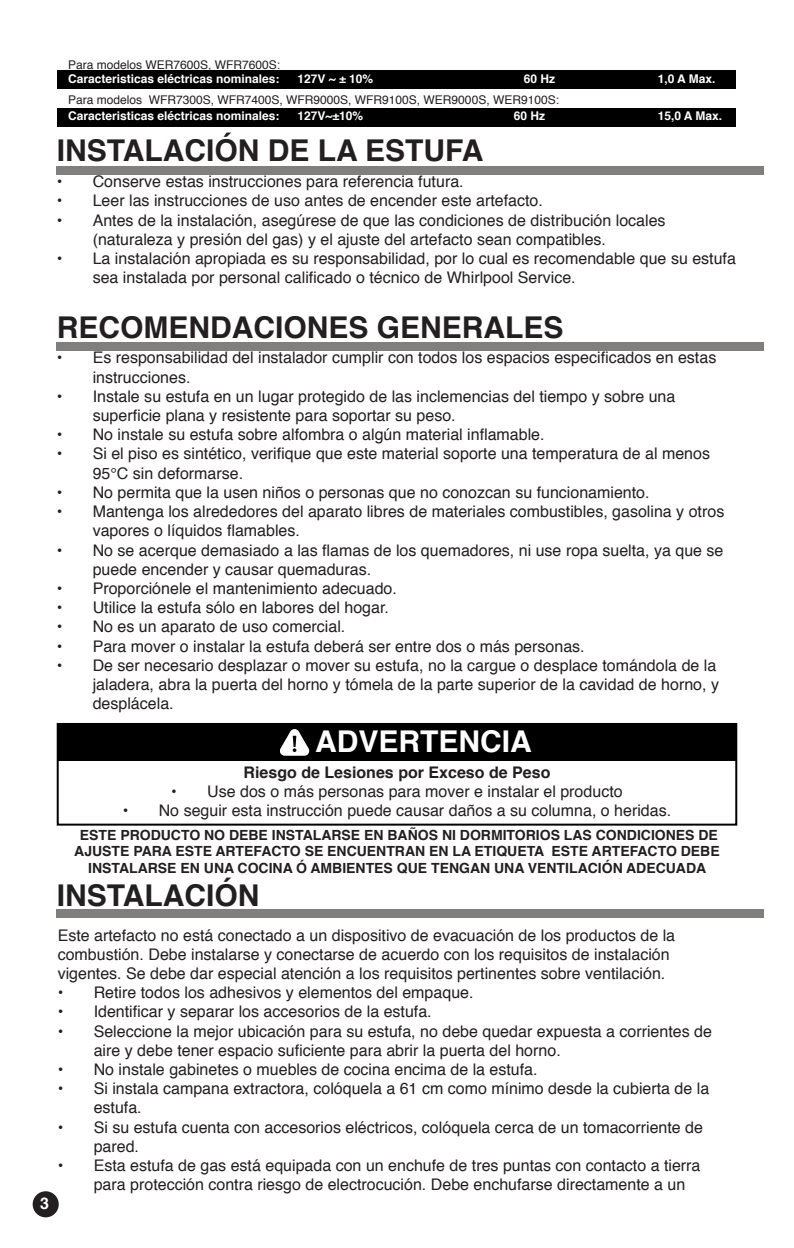
<style>
.page{position:relative;width:794px;height:1248px;background:#fff}
.page>*{position:absolute;margin:0;border:0;box-sizing:border-box;transform-origin:0 0}
.titulo{font:700 30px "Helvetica";color:#231f20}
.titulo-2{font:700 30px "Helvetica";color:#fff}
.Bullets{font:16px/19.2px "Helvetica";color:#231f20}
.parrafo{font:700 16px "Helvetica";color:#231f20}
.t1{font:700 16px "Helvetica";color:#fff}
.parrafo-2{font:700 14px/16.8px "Helvetica";color:#231f20;text-align:center}
.t2{font:700 12px "Helvetica";color:#fff}
.t3{font:12px "Helvetica";color:#231f20}
</style>
<div class="page">
<div style="left:33px;top:1191px;width:26px;height:26px;background:#231f20;border-radius:50%"></div>
<div style="left:57px;top:723px;width:680px;height:102px;border:2px solid #000"></div>
<div style="left:58px;top:724px;width:678px;height:36px;background:#000"></div>
<div style="left:58px;top:71px;width:678px;height:18px;background:#000"></div>
<div style="left:58px;top:108px;width:678px;height:19px;background:#000"></div>
<div style="left:57px;top:166px;width:707px;height:8px;background:#807f7d"></div>
<div style="left:57px;top:342px;width:707px;height:8px;background:#807f7d"></div>
<div style="left:57px;top:909px;width:707px;height:8px;background:#807f7d"></div>
<svg style="left:280px;top:729px;width:29px;height:26px"></svg>
<p class="t3" style="left:68px;top:55px;width:214px">Para modelos WER7600S, WFR7600S:</p>
<p class="t3" style="left:68px;top:91px;width:492px">Para modelos WFR7300S, WFR7400S, WFR9000S, WFR9100S, WER9000S, WER9100S:</p>
<p class="t2" style="left:68px;top:106px;width:213px">Caracteristicas eléctricas nominales:</p>
<p class="t2" style="left:68px;top:69px;width:213px">Caracteristicas eléctricas nominales:</p>
<p class="t2" style="left:297px;top:69px;width:77px">127V ~ ± 10%</p>
<p class="t2" style="left:523px;top:69px;width:33px">60 Hz</p>
<p class="t2" style="left:657px;top:69px;width:59px">1,0 A Max.</p>
<p class="t2" style="left:297px;top:106px;width:67px">127V~±10%</p>
<p class="t2" style="left:513px;top:106px;width:33px">60 Hz</p>
<p class="t2" style="left:657px;top:106px;width:66px">15,0 A Max.</p>
<p class="titulo" style="left:57px;top:126px;width:428px">INSTALACIÓN DE LA ESTUFA</p>
<p class="Bullets" style="left:57px;top:172px;width:408px">• Conserve estas instrucciones para referencia futura.</p>
<p class="Bullets" style="left:57px;top:192px;width:488px">• Leer las instrucciones de uso antes de encender este artefacto.</p>
<p class="Bullets" style="left:93px;top:211px;width:574px;text-indent:-36px">• Antes de la instalación, asegúrese de que las condiciones de distribución locales (naturaleza y presión del gas) y el ajuste del artefacto sean compatibles.</p>
<p class="Bullets" style="left:93px;top:249px;width:644px;text-indent:-36px">• La instalación apropiada es su responsabilidad, por lo cual es recomendable que su estufa sea instalada por personal calificado o técnico de Whirlpool Service.</p>
<p class="t1" style="left:40px;top:1189px;width:10px">3</p>
<p class="titulo" style="left:57px;top:303px;width:508px">RECOMENDACIONES GENERALES</p>
<p class="Bullets" style="left:93px;top:348px;width:625px;text-indent:-36px">• Es responsabilidad del instalador cumplir con todos los espacios especificados en estas instrucciones.</p>
<p class="Bullets" style="left:93px;top:387px;width:584px;text-indent:-36px">• Instale su estufa en un lugar protegido de las inclemencias del tiempo y sobre una superficie plana y resistente para soportar su peso.</p>
<p class="Bullets" style="left:57px;top:425px;width:489px">• No instale su estufa sobre alfombra o algún material inflamable.</p>
<p class="Bullets" style="left:93px;top:444px;width:619px;text-indent:-36px">• Si el piso es sintético, verifique que este material soporte una temperatura de al menos<br>95°C sin deformarse.</p>
<p class="Bullets" style="left:57px;top:483px;width:594px">• No permita que la usen niños o personas que no conozcan su funcionamiento.</p>
<p class="Bullets" style="left:93px;top:502px;width:633px;text-indent:-36px">• Mantenga los alrededores del aparato libres de materiales combustibles, gasolina y otros vapores o líquidos flamables.</p>
<p class="Bullets" style="left:93px;top:540px;width:632px;text-indent:-36px">• No se acerque demasiado a las flamas de los quemadores, ni use ropa suelta, ya que se puede encender y causar quemaduras.</p>
<p class="Bullets" style="left:57px;top:579px;width:342px">• Proporciónele el mantenimiento adecuado.</p>
<p class="Bullets" style="left:57px;top:598px;width:334px">• Utilice la estufa sólo en labores del hogar.</p>
<p class="Bullets" style="left:57px;top:617px;width:290px">• No es un aparato de uso comercial.</p>
<p class="Bullets" style="left:57px;top:636px;width:529px">• Para mover o instalar la estufa deberá ser entre dos o más personas.</p>
<p class="Bullets" style="left:93px;top:656px;width:628px;text-indent:-36px">• De ser necesario desplazar o mover su estufa, no la cargue o desplace tomándola de la jaladera, abra la puerta del horno y tómela de la parte superior de la cavidad de horno, y desplácela.</p>
<p class="titulo-2" style="left:315px;top:716px;width:218px">ADVERTENCIA</p>
<p class="parrafo" style="left:243px;top:758px;width:308px">Riesgo de Lesiones por Exceso de Peso</p>
<p class="Bullets" style="left:171px;top:782px;width:453px">• Use dos o más personas para mover e instalar el producto</p>
<p class="Bullets" style="left:123px;top:801px;width:550px">• No seguir esta instrucción puede causar daños a su columna, o heridas.</p>
<p class="parrafo-2" style="left:74px;top:826px;width:647px">ESTE PRODUCTO NO DEBE INSTALARSE EN BAÑOS NI DORMITORIOS LAS CONDICIONES DE<br>AJUSTE PARA ESTE ARTEFACTO SE ENCUENTRAN EN LA ETIQUETA ESTE ARTEFACTO DEBE<br>INSTALARSE EN UNA COCINA Ó AMBIENTES QUE TENGAN UNA VENTILACIÓN ADECUADA</p>
<p class="titulo" style="left:57px;top:871px;width:204px">INSTALACIÓN</p>
<p class="Bullets" style="left:58px;top:925px;width:619px">Este artefacto no está conectado a un dispositivo de evacuación de los productos de la combustión. Debe instalarse y conectarse de acuerdo con los requisitos de instalación vigentes. Se debe dar especial atención a los requisitos pertinentes sobre ventilación.</p>
<p class="Bullets" style="left:58px;top:983px;width:417px">• Retire todos los adhesivos y elementos del empaque.</p>
<p class="Bullets" style="left:58px;top:1002px;width:375px">• Identificar y separar los accesorios de la estufa.</p>
<p class="Bullets" style="left:94px;top:1021px;width:620px;text-indent:-36px">• Seleccione la mejor ubicación para su estufa, no debe quedar expuesta a corrientes de aire y debe tener espacio suficiente para abrir la puerta del horno.</p>
<p class="Bullets" style="left:58px;top:1060px;width:481px">• No instale gabinetes o muebles de cocina encima de la estufa.</p>
<p class="Bullets" style="left:94px;top:1079px;width:617px;text-indent:-36px">• Si instala campana extractora, colóquela a 61 cm como mínimo desde la cubierta de la estufa.</p>
<p class="Bullets" style="left:94px;top:1117px;width:611px;text-indent:-36px">• Si su estufa cuenta con accesorios eléctricos, colóquela cerca de un tomacorriente de pared.</p>
<p class="Bullets" style="left:94px;top:1156px;width:608px;text-indent:-36px">• Esta estufa de gas está equipada con un enchufe de tres puntas con contacto a tierra para protección contra riesgo de electrocución. Debe enchufarse directamente a un</p>
</div>
